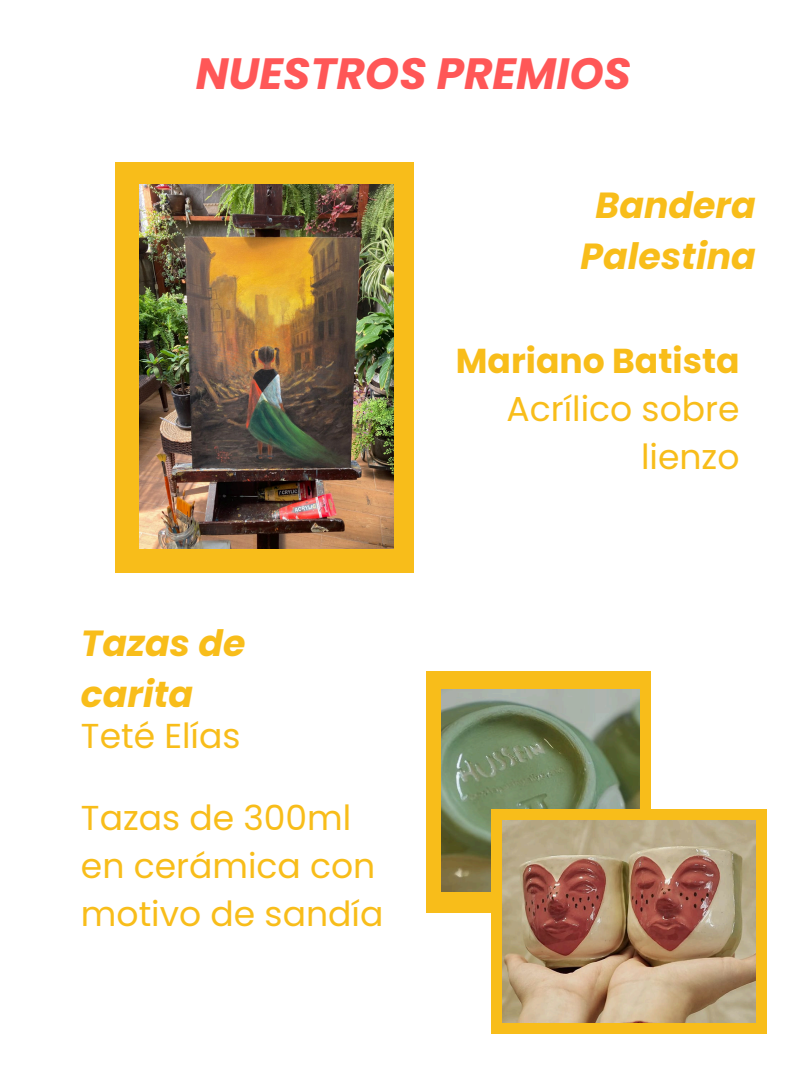
<style>
.page{position:relative;width:810px;height:1080px;background:#fff}
.page>*{position:absolute;margin:0;border:0;box-sizing:border-box;transform-origin:0 0}
.t1{font:italic 700 43.81px "Poppins";color:#ff5757}
.t2{font:italic 700 36.31px/50.5px "Poppins";color:#f8bd1a;text-align:center}
.t3{font:34.56px/47.9px "Poppins";color:#f8bd1a;text-align:right}
.t4{font:700 34.56px "Poppins";color:#f8bd1a}
</style>
<div class="page">
<div style="left:115px;top:162px;width:299px;height:411px;background:#f8bd1a"></div>
<img style="left:140px;top:184px;width:254px;height:364px">
<div style="left:426px;top:671px;width:225px;height:242px;background:#f8bd1a"></div>
<img style="left:442px;top:689px;width:197px;height:203px">
<div style="left:491px;top:809px;width:275px;height:225px;background:#f8bd1a"></div>
<img style="left:503px;top:820px;width:253px;height:203px">
<p class="t1" style="left:196px;top:43px;width:437px">NUESTROS PREMIOS</p>
<p class="t2" style="left:581px;top:180px;width:177px">Bandera<br>Palestina</p>
<p class="t2" style="left:81px;top:618px;width:166px;text-align:left">Tazas de carita</p>
<p class="t3" style="left:81px;top:712px;width:161px">Teté Elías</p>
<p class="t3" style="left:81px;top:794px;width:304px;text-align:left">Tazas de 300ml en cerámica con motivo de sandía</p>
<h2 class="t4" style="left:456px;top:337px;width:285px">Mariano Batista</h2>
<p class="t3" style="left:507px;top:385px;width:234px">Acrílico sobre lienzo</p>
</div>
